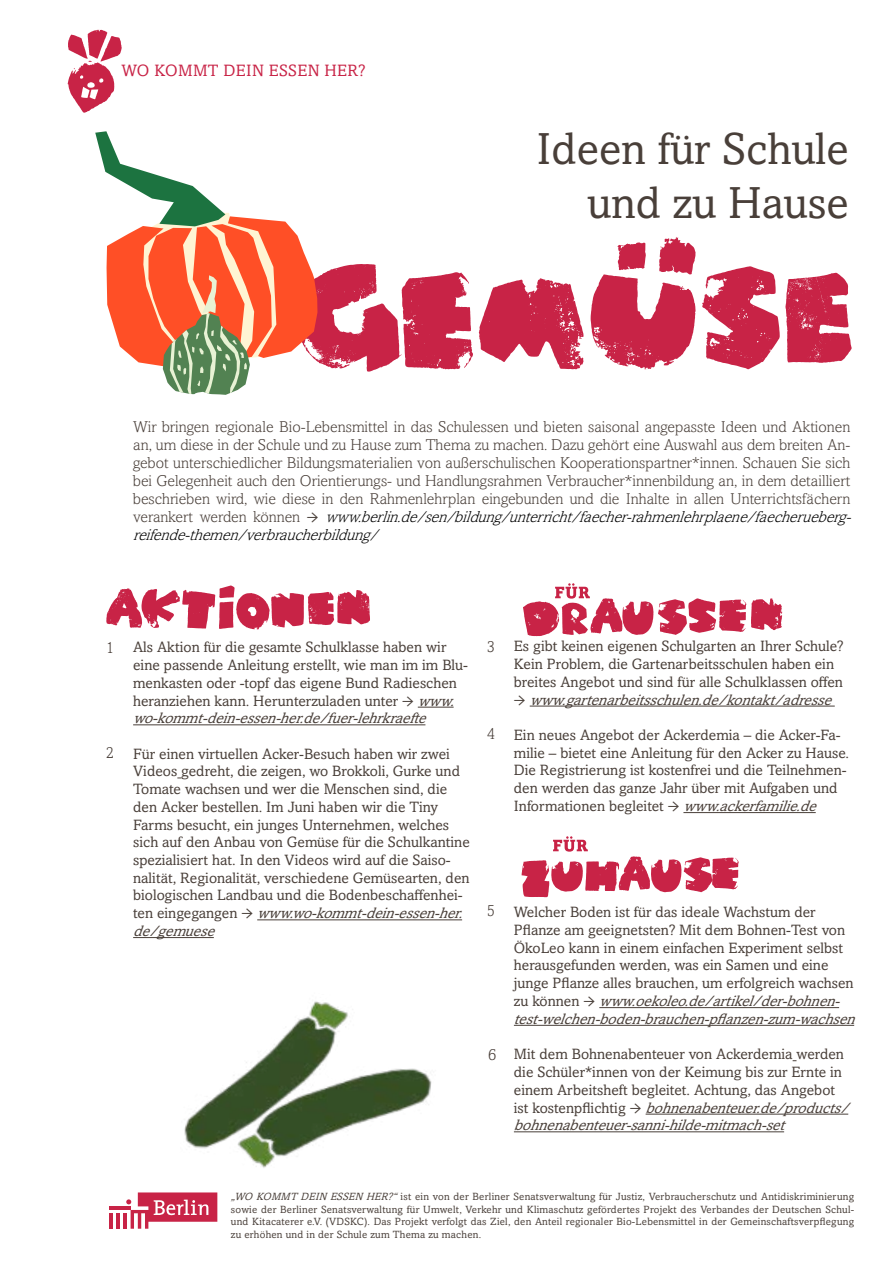
<style>
.page{position:relative;width:893px;height:1263px;background:#fff}
.page>*{position:absolute;margin:0;border:0;box-sizing:border-box;transform-origin:0 0}
.t1{font:45px/54px "Amasis MT Pro";color:#493f39;text-align:right}
.t2{font:16.5px "Amasis MT Pro";letter-spacing:.02em;color:#c82346}
.t3{font:300 16.5px "Amasis MT Pro";color:#493f39}
.t4{font:300 15.75px/18px "Amasis MT Pro";color:#493f39}
.t5{font:15px/17.7px "Amasis MT Pro";color:#493f39}
.t6{font:italic 15px "Amasis MT Pro";color:#493f39}
.t7{font:10.5px/12.6px "Amasis MT Pro";letter-spacing:.02em;color:#493f39;text-align:justify}
.s1{font-family:"Minion Pro";font-weight:400;font-size:18px}
.s2{font-style:italic;color:#000}
.s3{font-family:"Minion Pro";font-size:18px}
.s4{font-style:italic}
.s5{font-family:"Minion Pro";font-style:normal;font-size:18px}
</style>
<div class="page">
<hr style="left:418px;top:707px;width:36px;height:1px;background:#493f39">
<hr style="left:133px;top:724px;width:292px;height:1px;background:#493f39">
<hr style="left:257px;top:919px;width:205px;height:1px;background:#493f39">
<hr style="left:133px;top:937px;width:81px;height:1px;background:#493f39">
<hr style="left:530px;top:706px;width:305px;height:1px;background:#493f39">
<hr style="left:683px;top:812px;width:133px;height:1px;background:#493f39">
<hr style="left:599px;top:1007px;width:240px;height:1px;background:#493f39">
<hr style="left:514px;top:1025px;width:340px;height:1px;background:#493f39">
<hr style="left:646px;top:1114px;width:202px;height:1px;background:#493f39">
<hr style="left:514px;top:1131px;width:270px;height:1px;background:#493f39">
<svg style="left:68px;top:30px;width:54px;height:83px"></svg>
<svg style="left:523px;top:583px;width:259px;height:53px"></svg>
<hr style="left:109px;top:1213px;width:3px;height:16px;background:#c82346">
<hr style="left:116px;top:1213px;width:4px;height:16px;background:#c82346">
<hr style="left:123px;top:1213px;width:4px;height:16px;background:#c82346">
<hr style="left:109px;top:1206px;width:22px;height:4px;background:#c82346">
<svg style="left:126px;top:1192px;width:91px;height:37px"></svg>
<svg style="left:479px;top:278px;width:105px;height:91px"></svg>
<svg style="left:702px;top:266px;width:150px;height:103px"></svg>
<svg style="left:591px;top:237px;width:105px;height:132px"></svg>
<svg style="left:95px;top:131px;width:378px;height:264px"></svg>
<svg style="left:522px;top:836px;width:217px;height:61px"></svg>
<svg style="left:106px;top:585px;width:264px;height:44px"></svg>
<img style="left:184px;top:1001px;width:248px;height:167px">
<p class="t2" style="left:122px;top:61px;width:245px">WO KOMMT DEIN ESSEN HER?</p>
<h1 class="t1" style="left:537px;top:123px;width:314px">Ideen für Schule und zu Hause</h1>
<p class="t4" style="left:133px;top:418px;width:725px">Wir bringen regionale Bio-Lebensmittel in das Schulessen und bieten saisonal angepasste Ideen und Aktionen an, um diese in der Schule und zu Hause zum Thema zu machen. Dazu gehört eine Auswahl aus dem breiten An&shy;gebot unterschiedlicher Bildungsmaterialien von außerschulischen Kooperationspartner*innen. Schauen Sie sich bei Gelegenheit auch den Orientierungs- und Handlungsrahmen Verbraucher*innenbildung an, in dem detailliert beschrieben wird, wie diese in den Rahmenlehrplan eingebunden und die Inhalte in allen Unterrichtsfächern v e r a n k e r t w e r d e n k ö n n e n <span class="s1">→</span> <span class="s2">www.berlin.de/sen/bildung/unterricht/faecher-rahmenlehrplaene/faecherueberg&shy;reifende-themen/verbraucherbildung/</span></p>
<p class="t3" style="left:106px;top:638px;width:10px">1</p>
<p class="t3" style="left:106px;top:743px;width:10px">2</p>
<p class="t5" style="left:133px;top:638px;width:336px">Als Aktion für die gesamte Schulklasse haben wir eine passende Anleitung erstellt, wie man im im Blu&shy;menkasten oder -topf das eigene Bund Radieschen heranziehen kann. Herunterzuladen unter <span class="s3">→</span> <span class="s4">www. wo-kommt-dein-essen-her.de/fuer-lehrkraefte</span></p>
<p class="t5" style="left:133px;top:745px;width:338px">Für einen virtuellen Acker-Besuch haben wir zwei Videos gedreht, die zeigen, wo Brokkoli, Gurke und Tomate wachsen und wer die Menschen sind, die den Acker bestellen. Im Juni haben wir die Tiny Farms besucht, ein junges Unternehmen, welches sich auf den Anbau von Gemüse für die Schulkantine spezialisiert hat. In den Videos wird auf die Saiso&shy;nalität, Regionalität, verschiedene Gemüsearten, den biologischen Landbau und die Bodenbeschaffenhei&shy;t e n e i n g e g a n g e n <span class="s3">→</span> <span class="s4">www.wo-kommt-dein-essen-her. de/gemuese</span></p>
<p class="t3" style="left:487px;top:637px;width:10px">3</p>
<p class="t3" style="left:487px;top:724px;width:10px">4</p>
<p class="t5" style="left:514px;top:637px;width:331px">Es gibt keinen eigenen Schulgarten an Ihrer Schule?<br>Kein Problem, die Gartenarbeitsschulen haben ein breites Angebot und sind für alle Schulklassen offen</p>
<p class="t6" style="left:514px;top:691px;width:325px"><span class="s5">→</span> www.gartenarbeitsschulen.de/kontakt/adresse</p>
<p class="t5" style="left:514px;top:726px;width:337px">Ein neues Angebot der Ackerdemia – die Acker-Fa&shy;milie – bietet eine Anleitung für den Acker zu Hause.<br>Die Registrierung ist kostenfrei und die Teilnehmen&shy;den werden das ganze Jahr über mit Aufgaben und Informationen begleitet <span class="s3">→</span> <span class="s4">www.ackerfamilie.de</span></p>
<p class="t3" style="left:487px;top:901px;width:10px">5</p>
<p class="t3" style="left:488px;top:1045px;width:10px">6</p>
<p class="t5" style="left:514px;top:903px;width:348px">Welcher Boden ist für das ideale Wachstum der Pflanze am geeignetsten? Mit dem Bohnen-Test von ÖkoLeo kann in einem einfachen Experiment selbst herausgefunden werden, was ein Samen und eine junge Pflanze alles brauchen, um erfolgreich wachsen z u k ö n n e n <span class="s3">→</span> <span class="s4">www.oekoleo.de/artikel/der-bohnen&shy;test-welchen-boden-brauchen-pflanzen-zum-wachsen</span></p>
<p class="t5" style="left:514px;top:1045px;width:342px">Mit dem Bohnenabenteuer von Ackerdemia werden die Schüler*innen von der Keimung bis zur Ernte in einem Arbeitsheft begleitet. Achtung, das Angebot<br>i s t k o s t e n p fl i c h t i g <span class="s3">→</span> <span class="s4">bohnenabenteuer.de/products/ bohnenabenteuer-sanni-hilde-mitmach-set</span></p>
<p class="t7" style="left:231px;top:1190px;width:625px"><span class="s4">„WO KOMMT DEIN ESSEN HER?“</span>ist ein von der Berliner Senatsverwaltung für Justiz, Verbraucherschutz und Antidiskriminierung sowie der Berliner Senatsverwaltung für Umwelt, Verkehr und Klimaschutz gefördertes Projekt des Verbandes der Deutschen Schul&shy;und Kitacaterer e.V. (VDSKC). Das Projekt verfolgt das Ziel, den Anteil regionaler Bio-Lebensmittel in der Gemeinschaftsverpflegung zu erhöhen und in der Schule zum Thema zu machen.</p>
</div>
